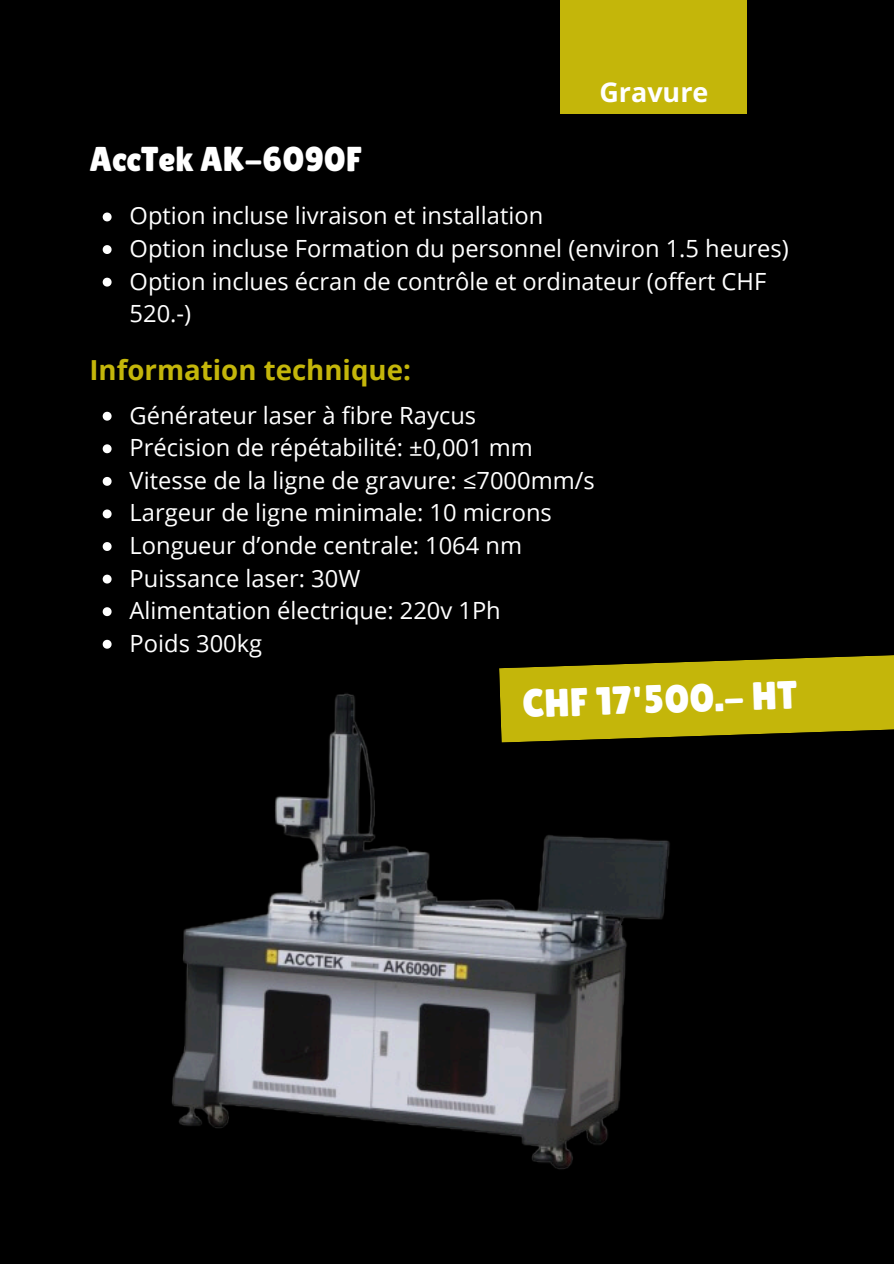
<style>
.page{position:relative;width:894px;height:1264px;background:#fff}
.page>*{position:absolute;margin:0;border:0;box-sizing:border-box;transform-origin:0 0}
.t1{font:39.45px "Lilita One";color:#fff}
.t2{font:34.5px "Lilita One";color:#fff}
.t3{font:700 27.6px "Open Sans";color:#c4b60a}
.t4{font:700 26.85px "Open Sans";color:#fff}
.t5{font:23.7px/32.5px "Open Sans";color:#fff}
</style>
<div class="page">
<div style="left:0;top:0;width:893px;height:1263px;background:#000"></div>
<div style="left:560px;top:0;width:186px;height:114px;background:#c4b60a"></div>
<img style="left:102px;top:643px;width:568px;height:526px">
<svg style="left:103px;top:212px;width:8px;height:9px"></svg>
<svg style="left:103px;top:245px;width:8px;height:9px"></svg>
<svg style="left:103px;top:278px;width:8px;height:8px"></svg>
<svg style="left:103px;top:412px;width:8px;height:8px"></svg>
<svg style="left:103px;top:444px;width:8px;height:9px"></svg>
<svg style="left:103px;top:477px;width:8px;height:9px"></svg>
<svg style="left:103px;top:509px;width:8px;height:9px"></svg>
<svg style="left:103px;top:542px;width:8px;height:9px"></svg>
<svg style="left:103px;top:574px;width:8px;height:9px"></svg>
<svg style="left:103px;top:607px;width:8px;height:9px"></svg>
<svg style="left:103px;top:639px;width:8px;height:9px"></svg>
<svg style="left:499px;top:651px;width:394px;height:91px"></svg>
<p class="t2" style="left:89px;top:139px;width:274px">AccTek AK-6090F</p>
<h3 class="t4" style="left:599px;top:74px;width:111px">Gravure</h3>
<h2 class="t5" style="left:130px;top:199px;width:415px">Option incluse livraison et installation</h2>
<p class="t5" style="left:130px;top:231px;width:660px">Option incluse Formation du personnel (environ 1.5 heures)</p>
<p class="t5" style="left:130px;top:264px;width:638px">Option inclues écran de contrôle et ordinateur (offert CHF<br>520.-)</p>
<p class="t3" style="left:89px;top:350px;width:323px">Information technique:</p>
<h3 class="t5" style="left:130px;top:398px;width:348px">Générateur laser à fibre Raycus</h3>
<p class="t5" style="left:130px;top:431px;width:404px">Précision de répétabilité: ±0,001 mm</p>
<p class="t5" style="left:130px;top:463px;width:466px">Vitesse de la ligne de gravure: ≤7000mm/s</p>
<p class="t5" style="left:130px;top:496px;width:423px">Largeur de ligne minimale: 10 microns</p>
<p class="t5" style="left:130px;top:528px;width:394px">Longueur d’onde centrale: 1064 nm</p>
<p class="t5" style="left:130px;top:561px;width:232px">Puissance laser: 30W</p>
<p class="t5" style="left:130px;top:593px;width:372px">Alimentation électrique: 220v 1Ph</p>
<p class="t5" style="left:130px;top:626px;width:134px">Poids 300kg</p>
<p class="t1" style="left:521px;top:681px;width:276px;rotate:-2deg">CHF 17'500.- HT</p>
</div>
